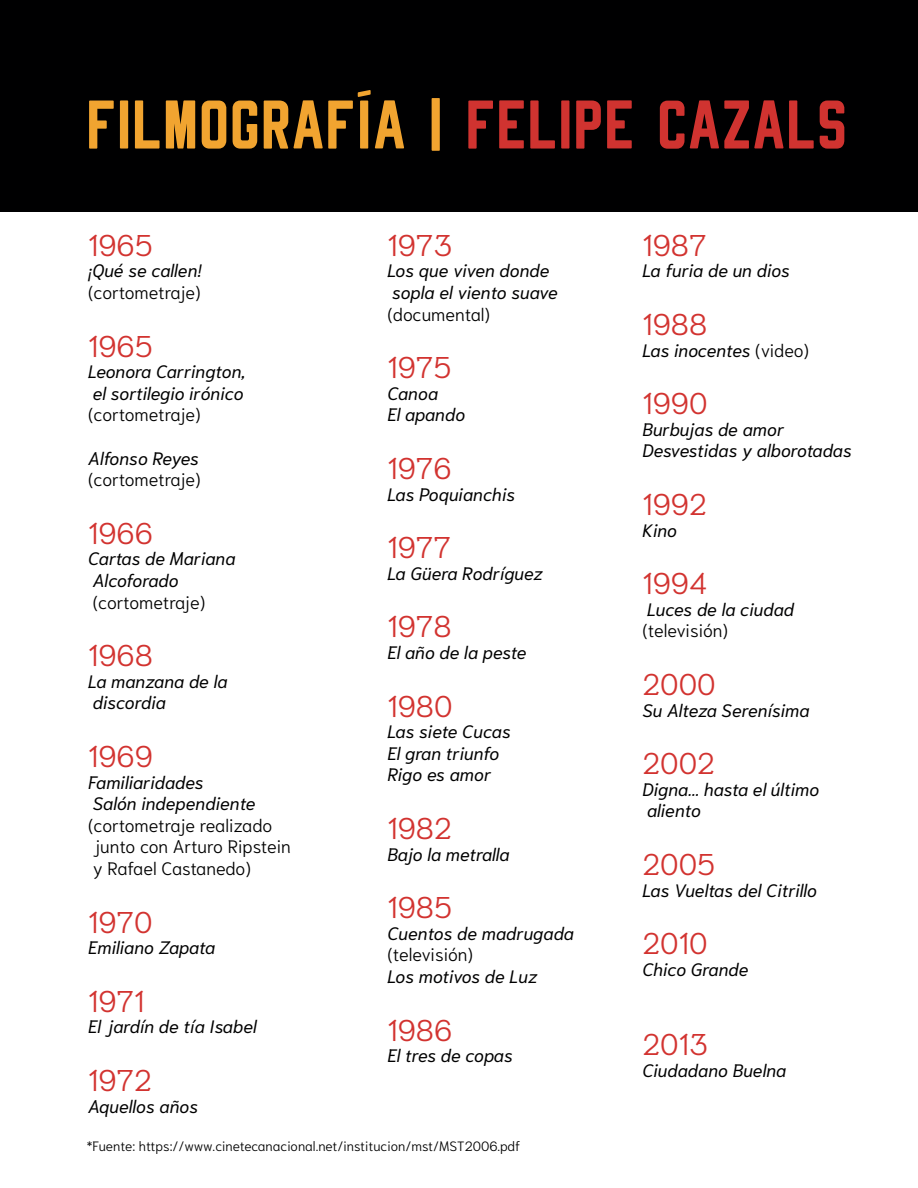
<style>
.page{position:relative;width:918px;height:1188px;background:#fff}
.page>*{position:absolute;margin:0;border:0;box-sizing:border-box;transform-origin:0 0}
.t1{font:75px "Rheiborn Sans Clean";color:#f1a430}
.t2{font:300 30px "Niramit";color:#d23330}
.t3{font:italic 18px/21.6px "Niramit";color:#000001}
.t4{font:300 18px/21.6px "Niramit";color:#000001}
.t5{font:300 18px "Niramit";letter-spacing:-.025em;color:#000001}
.t6{font:300 13.5px "Niramit";color:#000001}
.s1{color:#d03330}
.s2{font-weight:300;font-style:normal}
</style>
<div class="page">
<div style="left:0;top:0;width:918px;height:212px;background:#000001"></div>
<h1 class="t1" style="left:86px;top:86px;width:763px">FILMOGRAFÍA | <span class="s1">FELIPE CAZALS</span></h1>
<h2 class="t2" style="left:88px;top:220px;width:66px">1965</h2>
<p class="t3" style="left:88px;top:260px;width:115px">¡Qué se callen!</p>
<p class="t5" style="left:88px;top:278px;width:114px">(cortometraje)</p>
<h2 class="t2" style="left:88px;top:321px;width:66px">1965</h2>
<p class="t3" style="left:88px;top:361px;width:159px">Leonora Carrington, el sortilegio irónico</p>
<p class="t5" style="left:88px;top:400px;width:114px">(cortometraje)</p>
<p class="t3" style="left:88px;top:447px;width:112px">Alfonso Reyes</p>
<p class="t5" style="left:88px;top:465px;width:114px">(cortometraje)</p>
<h2 class="t2" style="left:88px;top:508px;width:66px">1966</h2>
<p class="t3" style="left:88px;top:548px;width:149px">Cartas de Mariana<br>Alcoforado</p>
<p class="t5" style="left:93px;top:587px;width:114px">(cortometraje)</p>
<h2 class="t2" style="left:88px;top:630px;width:66px">1968</h2>
<p class="t3" style="left:88px;top:671px;width:141px">La manzana de la discordia</p>
<h2 class="t2" style="left:88px;top:731px;width:66px">1969</h2>
<p class="t3" style="left:88px;top:771px;width:169px">Familiaridades<br>Salón independiente</p>
<p class="t4" style="left:88px;top:815px;width:204px">(cortometraje realizado junto con Arturo Ripstein y Rafael Castanedo)</p>
<h2 class="t2" style="left:88px;top:897px;width:66px">1970</h2>
<p class="t3" style="left:88px;top:937px;width:129px">Emiliano Zapata</p>
<h2 class="t2" style="left:88px;top:976px;width:58px">1971</h2>
<p class="t3" style="left:88px;top:1016px;width:170px">El jardín de tía Isabel</p>
<h2 class="t2" style="left:88px;top:1055px;width:66px">1972</h2>
<p class="t3" style="left:88px;top:1095px;width:111px">Aquellos años</p>
<h2 class="t2" style="left:387px;top:220px;width:66px">1973</h2>
<p class="t3" style="left:387px;top:260px;width:172px">Los que viven donde sopla el viento suave</p>
<p class="t4" style="left:387px;top:303px;width:104px">(documental)</p>
<h2 class="t2" style="left:387px;top:342px;width:66px">1975</h2>
<p class="t3" style="left:387px;top:383px;width:79px">Canoa<br>El apando</p>
<h2 class="t2" style="left:387px;top:443px;width:66px">1976</h2>
<p class="t3" style="left:387px;top:483px;width:129px">Las Poquianchis</p>
<h2 class="t2" style="left:387px;top:522px;width:65px">1977</h2>
<p class="t3" style="left:387px;top:563px;width:157px">La Güera Rodríguez</p>
<h2 class="t2" style="left:387px;top:602px;width:66px">1978</h2>
<p class="t3" style="left:387px;top:642px;width:141px">El año de la peste</p>
<h2 class="t2" style="left:387px;top:681px;width:67px">1980</h2>
<p class="t3" style="left:387px;top:721px;width:125px">Las siete Cucas<br>El gran triunfo<br>Rigo es amor</p>
<h2 class="t2" style="left:387px;top:803px;width:66px">1982</h2>
<p class="t3" style="left:387px;top:843px;width:124px">Bajo la metralla</p>
<h2 class="t2" style="left:387px;top:882px;width:66px">1985</h2>
<p class="t3" style="left:387px;top:923px;width:188px">Cuentos de madrugada</p>
<p class="t4" style="left:387px;top:944px;width:87px">(televisión)</p>
<p class="t3" style="left:387px;top:966px;width:152px">Los motivos de Luz</p>
<h2 class="t2" style="left:387px;top:1005px;width:66px">1986</h2>
<p class="t3" style="left:387px;top:1045px;width:127px">El tres de copas</p>
<p class="t6" style="left:87px;top:1135px;width:435px">*Fuente: https://www.cinetecanacional.net/institucion/mst/MST2006.pdf</p>
<h2 class="t2" style="left:642px;top:220px;width:66px">1987</h2>
<p class="t3" style="left:642px;top:260px;width:149px">La furia de un dios</p>
<h2 class="t2" style="left:642px;top:299px;width:66px">1988</h2>
<p class="t3" style="left:642px;top:339px;width:168px">Las inocentes <span class="s2">(video)</span></p>
<h2 class="t2" style="left:642px;top:378px;width:67px">1990</h2>
<p class="t3" style="left:642px;top:419px;width:211px">Burbujas de amor<br>Desvestidas y alborotadas</p>
<h2 class="t2" style="left:642px;top:479px;width:66px">1992</h2>
<p class="t3" style="left:642px;top:519px;width:36px">Kino</p>
<h2 class="t2" style="left:642px;top:558px;width:66px">1994</h2>
<p class="t3" style="left:647px;top:599px;width:149px">Luces de la ciudad</p>
<p class="t4" style="left:642px;top:620px;width:87px">(televisión)</p>
<h2 class="t2" style="left:642px;top:659px;width:75px">2000</h2>
<p class="t3" style="left:642px;top:699px;width:169px">Su Alteza Serenísima</p>
<h2 class="t2" style="left:642px;top:738px;width:74px">2002</h2>
<p class="t3" style="left:642px;top:779px;width:179px">Digna... hasta el último aliento</p>
<h2 class="t2" style="left:642px;top:839px;width:74px">2005</h2>
<p class="t3" style="left:642px;top:879px;width:176px">Las Vueltas del Citrillo</p>
<h2 class="t2" style="left:642px;top:918px;width:67px">2010</h2>
<p class="t3" style="left:642px;top:959px;width:108px">Chico Grande</p>
<h2 class="t2" style="left:642px;top:1019px;width:67px">2013</h2>
<p class="t3" style="left:642px;top:1059px;width:146px">Ciudadano Buelna</p>
</div>
